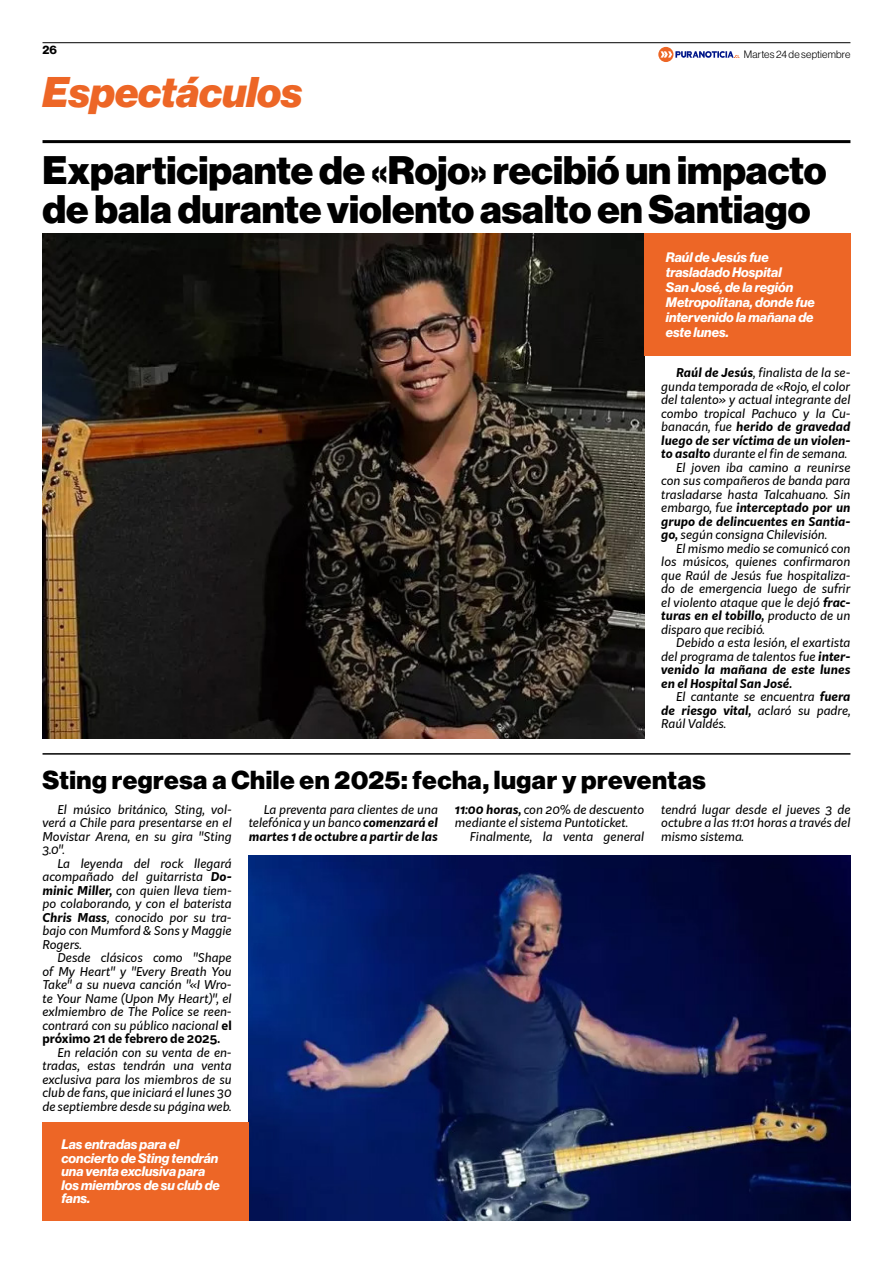
<style>
.page{position:relative;width:893px;height:1263px;background:#fff}
.page>*{position:absolute;margin:0;border:0;box-sizing:border-box;transform-origin:0 0}
.t1{font:42px "N Haas Grotesk DS Pro 96 Blk It";color:#ed6626}
.t2{font:39px/39px "N Haas Grotesk DS Pro 95 Blk";color:#000}
.t3{font:25.5px "N Haas Grotesk DS Pro 95 Blk";letter-spacing:.02em;color:#000}
.t4{font:13.5px/15px "N Haas Grotesk DS Pro 76 Bd It";color:#fff}
.t5{font:italic 12px/13.5px "Kit Sans";color:#000;text-align:justify}
.t6{font:italic 700 12px "Kit Sans";color:#000}
.t7{font:12px "N Haas Grotesk DS Pro 75 Bd";color:#000}
.t8{font:10.5px "N Haas Grotesk DS Pro 45 Lt";letter-spacing:.02em;color:#000}
.s1{font-weight:700}
.s2{font-weight:400}
.s3{font-weight:700;font-style:normal}
</style>
<div class="page">
<hr style="left:43px;top:140px;width:807px;height:3px;background:#000">
<hr style="left:43px;top:42px;width:807px;height:1px;background:#000">
<hr style="left:43px;top:753px;width:807px;height:2px;background:#000">
<img style="left:249px;top:855px;width:601px;height:365px">
<div style="left:43px;top:1122px;width:206px;height:98px;background:#ed6626"></div>
<img style="left:43px;top:233px;width:601px;height:506px">
<div style="left:644px;top:233px;width:206px;height:122px;background:#ed6626"></div>
<svg style="left:658px;top:47px;width:82px;height:15px"></svg>
<p class="t7" style="left:43px;top:42px;width:16px">26</p>
<h1 class="t1" style="left:43px;top:67px;width:262px">Espectáculos</h1>
<p class="t8" style="left:744px;top:48px;width:108px">Martes 24 de septiembre</p>
<h2 class="t2" style="left:43px;top:151px;width:786px">Exparticipante de «Rojo» recibió un impacto de bala durante violento asalto en Santiago</h2>
<p class="t4" style="left:666px;top:250px;width:150px">Raúl de Jesús fue trasladado Hospital<br>San José, de la región<br>Metropolitana, donde fue intervenido la mañana de este lunes.</p>
<p class="t5" style="left:676px;top:365px;width:176px"><span class="s1">Raúl de Jesús</span>, finalista de la se-</p>
<p class="t5" style="left:661px;top:379px;width:191px">gunda temporada de «Rojo, el color</p>
<p class="t5" style="left:661px;top:392px;width:191px">del talento» y actual integrante del</p>
<p class="t5" style="left:661px;top:406px;width:191px">combo tropical Pachuco y la Cu-</p>
<p class="t6" style="left:661px;top:416px;width:191px"><span class="s2">banacán, fue</span> herido de gravedad</p>
<p class="t6" style="left:661px;top:430px;width:191px">luego de ser víctima de un violen-</p>
<p class="t5" style="left:661px;top:446px;width:187px"><span class="s1">to asalto</span> durante el fin de semana.</p>
<p class="t5" style="left:676px;top:460px;width:176px">El joven iba camino a reunirse</p>
<p class="t5" style="left:661px;top:473px;width:191px">con sus compañeros de banda para</p>
<p class="t5" style="left:661px;top:487px;width:191px">trasladarse hasta Talcahuano. Sin</p>
<p class="t6" style="left:661px;top:497px;width:191px"><span class="s2">embargo, fue</span> interceptado por un</p>
<p class="t6" style="left:661px;top:511px;width:191px">grupo de delincuentes en Santia-</p>
<p class="t5" style="left:661px;top:527px;width:167px"><span class="s1">go,</span> según consigna Chilevisión.</p>
<p class="t5" style="left:676px;top:541px;width:176px">El mismo medio se comunicó con</p>
<p class="t5" style="left:661px;top:554px;width:191px">los músicos, quienes confirmaron</p>
<p class="t5" style="left:661px;top:568px;width:191px">que Raúl de Jesús fue hospitaliza-</p>
<p class="t5" style="left:661px;top:581px;width:191px">do de emergencia luego de sufrir</p>
<p class="t5" style="left:661px;top:595px;width:191px">el violento ataque que le dejó <span class="s1">frac-</span></p>
<p class="t6" style="left:661px;top:605px;width:191px">turas en el tobillo, <span class="s2">producto de un</span></p>
<p class="t5" style="left:661px;top:622px;width:105px">disparo que recibió.</p>
<p class="t5" style="left:676px;top:635px;width:176px">Debido a esta lesión, el exartista</p>
<p class="t5" style="left:661px;top:649px;width:191px">del programa de talentos fue <span class="s1">inter-</span></p>
<p class="t6" style="left:661px;top:659px;width:191px">venido la mañana de este lunes</p>
<p class="t6" style="left:661px;top:673px;width:132px">en el Hospital San José.</p>
<p class="t5" style="left:676px;top:689px;width:176px">El cantante se encuentra <span class="s1">fuera</span></p>
<p class="t6" style="left:661px;top:700px;width:191px">de riesgo vital, <span class="s2">aclaró su padre,</span></p>
<p class="t5" style="left:661px;top:716px;width:67px">Raúl Valdés.</p>
<h3 class="t3" style="left:43px;top:765px;width:665px">Sting regresa a Chile en 2025: fecha, lugar y preventas</h3>
<p class="t5" style="left:42px;top:802px;width:191px;text-indent:15px">El músico británico, Sting, vol&shy;verá a Chile para presentarse en el Movistar Arena, en su gira "Sting 3.0".</p>
<p class="t5" style="left:42px;top:856px;width:191px;text-indent:15px">La leyenda del rock llegará acompañado del guitarrista <span class="s1">Do&shy;minic Miller,</span> con quien lleva tiem&shy;po colaborando, y con el baterista <span class="s1">Chris Mass</span>, conocido por su tra&shy;bajo con Mumford &amp; Sons y Maggie Rogers.</p>
<p class="t5" style="left:42px;top:950px;width:191px;text-indent:15px">Desde clásicos como "Shape of My Heart" y "Every Breath You Take" a su nueva canción "«I Wro&shy;te Your Name (Upon My Heart)", el exlmiembro de The Police se reen&shy;contrará con su público nacional <span class="s3">el próximo 21 de febrero de 2025.</span></p>
<p class="t5" style="left:42px;top:1045px;width:191px;text-indent:15px">En relación con su venta de en&shy;tradas, estas tendrán una venta exclusiva para los miembros de su club de fans, que iniciará el lunes 30 de septiembre desde su página web.</p>
<p class="t4" style="left:61px;top:1138px;width:160px;line-height:13.5px">Las entradas para el concierto de Sting tendrán una venta exclusiva para los miembros de su club de fans.</p>
<p class="t5" style="left:249px;top:802px;width:191px;text-indent:15px">La preventa para clientes de una telefónica y un banco <span class="s1">comenzará el martes 1 de octubre a partir de las</span></p>
<p class="t5" style="left:455px;top:802px;width:191px"><span class="s1">11:00 horas,</span> con 20% de descuento mediante el sistema Puntoticket.</p>
<p class="t5" style="left:470px;top:829px;width:176px">Finalmente, la venta general</p>
<p class="t5" style="left:661px;top:802px;width:191px">tendrá lugar desde el jueves 3 de octubre a las 11:01 horas a través del mismo sistema.</p>
</div>
